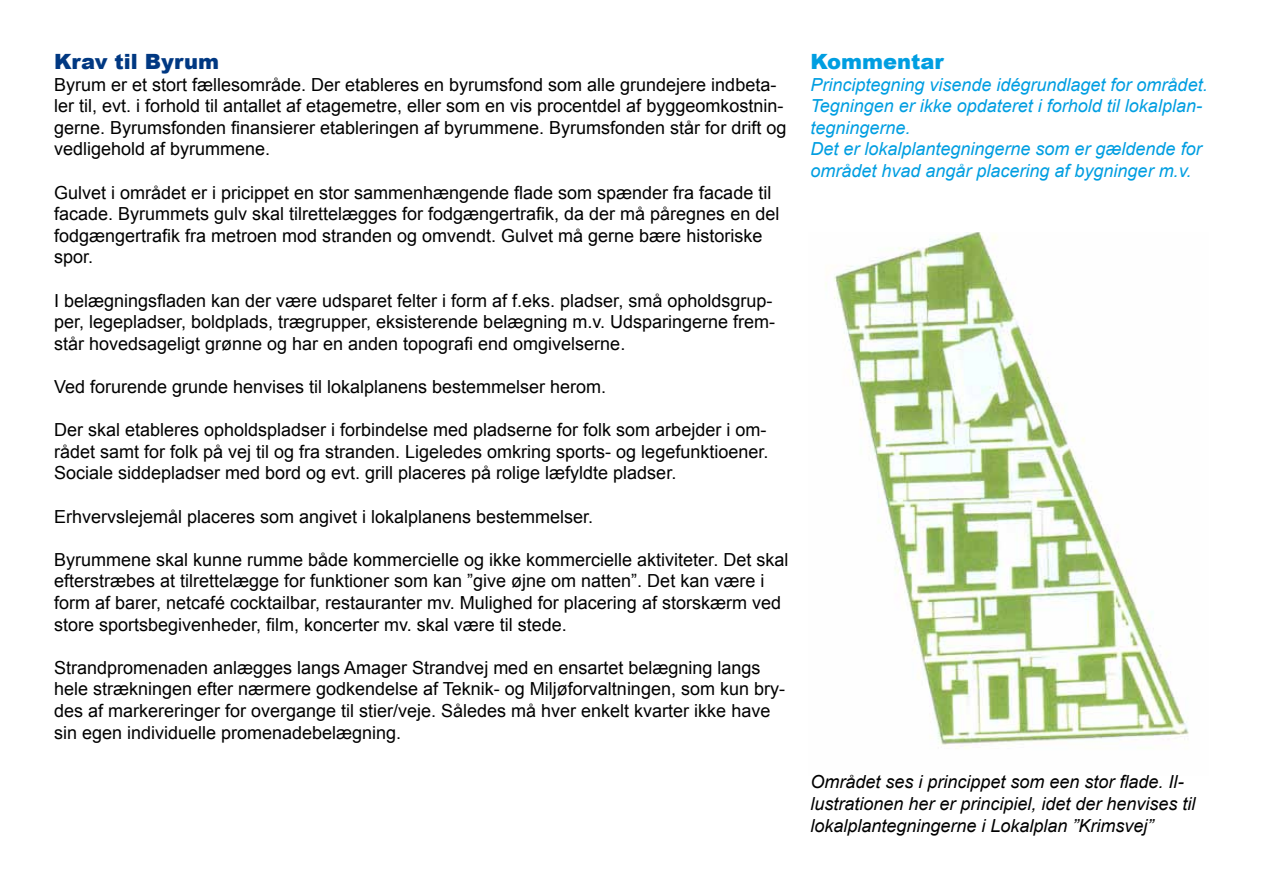
<style>
.page{position:relative;width:1263px;height:893px;background:#fff}
.page>*{position:absolute;margin:0;border:0;box-sizing:border-box;transform-origin:0 0}
.t1{font:900 21px "Arial";color:#003882}
.t2{font:900 21px "Arial";color:#009ee1}
.t3{font:18px/21.6px "Arial";color:#000}
.t4{font:italic 18px/21.6px "Arial";color:#009ee1}
.t5{font:italic 18px/21.6px "Arial";color:#000}
</style>
<div class="page">
<img style="left:825px;top:232px;width:364px;height:517px">
<p class="t1" style="left:54px;top:52px;width:167px">Krav til Byrum</p>
<p class="t3" style="left:54px;top:75px;width:734px">Byrum er et stort fællesområde. Der etableres en byrumsfond som alle grundejere indbeta&shy;ler til, evt. i forhold til antallet af etagemetre, eller som en vis procentdel af byggeomkostnin&shy;gerne. Byrumsfonden finansierer etableringen af byrummene. Byrumsfonden står for drift og vedligehold af byrummene.</p>
<p class="t3" style="left:54px;top:182px;width:727px">Gulvet i området er i pricippet en stor sammenhængende flade som spænder fra facade til facade. Byrummets gulv skal tilrettelægges for fodgængertrafik, da der må påregnes en del fodgængertrafik fra metroen mod stranden og omvendt. Gulvet må gerne bære historiske spor.</p>
<p class="t3" style="left:54px;top:290px;width:723px">I belægningsfladen kan der være udsparet felter i form af f.eks. pladser, små opholdsgrup&shy;per, legepladser, boldplads, trægrupper, eksisterende belægning m.v. Udsparingerne frem&shy;står hovedsageligt grønne og har en anden topografi end omgivelserne.</p>
<p class="t3" style="left:54px;top:377px;width:554px">Ved forurende grunde henvises til lokalplanens bestemmelser herom.</p>
<p class="t3" style="left:54px;top:421px;width:716px;text-align:justify">Der skal etableres opholdspladser i forbindelse med pladserne for folk som arbejder i om&shy;rådet samt for folk på vej til og fra stranden. Ligeledes omkring sports- og legefunktioener.<br>Sociale siddepladser med bord og evt. grill placeres på rolige læfyldte pladser.</p>
<p class="t3" style="left:54px;top:507px;width:541px">Erhvervslejemål placeres som angivet i lokalplanens bestemmelser.</p>
<p class="t3" style="left:54px;top:550px;width:736px">Byrummene skal kunne rumme både kommercielle og ikke kommercielle aktiviteter. Det skal efterstræbes at tilrettelægge for funktioner som kan ”give øjne om natten”. Det kan være i form af barer, netcafé cocktailbar, restauranter mv. Mulighed for placering af storskærm ved store sportsbegivenheder, film, koncerter mv. skal være til stede.</p>
<p class="t3" style="left:54px;top:658px;width:733px">Strandpromenaden anlægges langs Amager Strandvej med en ensartet belægning langs hele strækningen efter nærmere godkendelse af Teknik- og Miljøforvaltningen, som kun bry&shy;des af markereringer for overgange til stier/veje. Således må hver enkelt kvarter ikke have sin egen individuelle promenadebelægning.</p>
<p class="t2" style="left:810px;top:52px;width:135px">Kommentar</p>
<p class="t4" style="left:810px;top:74px;width:399px">Principtegning visende idégrundlaget for området.<br>Tegningen er ikke opdateret i forhold til lokalplan&shy;tegningerne.<br>Det er lokalplantegningerne som er gældende for området hvad angår placering af bygninger m.v.</p>
<p class="t5" style="left:810px;top:771px;width:387px">Området ses i princippet som een stor flade. Il&shy;lustrationen her er principiel, idet der henvises til lokalplantegningerne i Lokalplan ”Krimsvej”</p>
</div>
